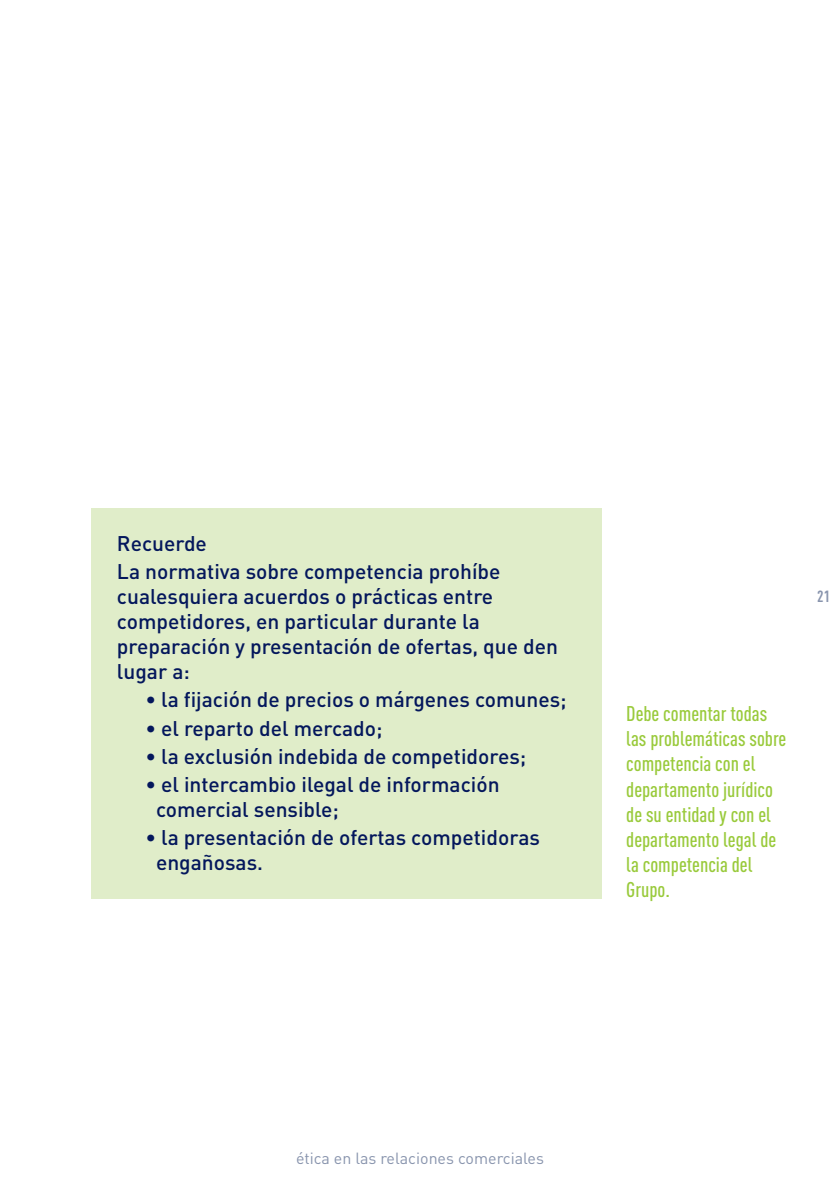
<style>
.page{position:relative;width:840px;height:1191px;background:#fff}
.page>*{position:absolute;margin:0;border:0;box-sizing:border-box;transform-origin:0 0}
.t1{font:500 21px/25.2px "DIN";color:#04175c}
.t2{font:500 21px/25.2px "DIN Cond";color:#99ca3b}
.t3{font:16px "DIN";color:#8894ad}
.t4{font:700 16px "DIN Cond";color:#8894ad}
</style>
<div class="page">
<div style="left:91px;top:508px;width:510px;height:390px;background:#e0edc9"></div>
<p class="t1" style="left:117px;top:528px;width:385px;line-height:28px">Recuerde<br>La normativa sobre competencia prohíbe</p>
<p class="t1" style="left:117px;top:583px;width:442px">cualesquiera acuerdos o prácticas entre competidores, en particular durante la preparación y presentación de ofertas, que den lugar a:</p>
<p class="t1" style="left:145px;top:686px;width:422px">• la fijación de precios o márgenes comunes;</p>
<p class="t1" style="left:145px;top:714px;width:238px">• el reparto del mercado;</p>
<p class="t1" style="left:145px;top:742px;width:382px">• la exclusión indebida de competidores;</p>
<p class="t1" style="left:156px;top:770px;width:345px;text-indent:-11px">• el intercambio ilegal de información comercial sensible;</p>
<p class="t1" style="left:156px;top:824px;width:385px;text-indent:-11px">• la presentación de ofertas competidoras engañosas.</p>
<p class="t4" style="left:816px;top:586px;width:14px">21</p>
<p class="t2" style="left:626px;top:700px;width:161px">Debe comentar todas las problemáticas sobre competencia con el departamento jurídico de su entidad y con el departamento legal de la competencia del<br>Grupo.</p>
<p class="t3" style="left:296px;top:1147px;width:249px">ética en las relaciones comerciales</p>
</div>
